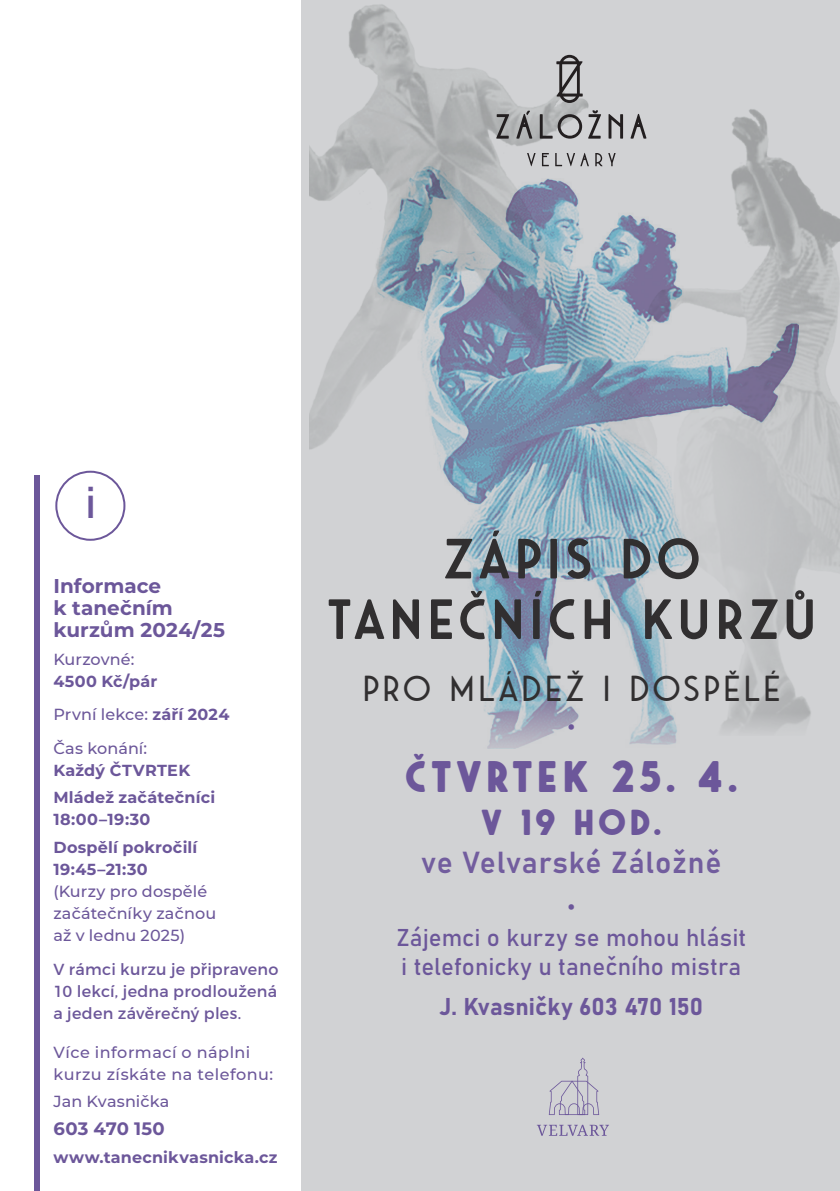
<style>
.page{position:relative;width:840px;height:1191px;background:#fff}
.page>*{position:absolute;margin:0;border:0;box-sizing:border-box;transform-origin:0 0}
.t1{font:600 56.6px/60.6px "Saveur Sans Round";letter-spacing:.075em;color:#312f30;text-align:center}
.t2{font:700 44px "Saveur Sans Round";letter-spacing:.09em;color:#6c579a}
.t3{font:44px "Bahnschrift";color:#6c579a}
.t4{font:36px "Saveur Sans Round";letter-spacing:.09em;color:#312f30}
.t5{font:700 36px "Saveur Sans Round";color:#6c579a}
.t6{font:30px "Bahnschrift";letter-spacing:.025em;color:#725d9e}
.t7{font:700 30px "Myriad Pro";color:#6c579a}
.t8{font:24px/28.8px "Bahnschrift";letter-spacing:.005em;color:#6c579a}
.t9{font:700 20px/22px "Montserrat";color:#6c579a}
.t10{font:700 18px "Montserrat";letter-spacing:.015em;color:#6c579a}
.t11{font:500 16px/22px "Montserrat";letter-spacing:.015em;color:#6c579a}
.t12{font:700 16px/27.6px "Montserrat";letter-spacing:.015em;color:#6c579a}
.t13{font:16px/22px "Montserrat";letter-spacing:.015em;color:#6c579a;text-align:justify}
.s1{font-weight:700}
</style>
<div class="page">
<div style="left:302px;top:0;width:537px;height:1191px;background:#d1d2d4"></div>
<img style="left:309px;top:4px;width:459px;height:155px">
<svg style="left:309px;top:159px;width:530px;height:565px"></svg>
<img style="left:374px;top:156px;width:423px;height:593px">
<svg style="left:527px;top:153px;width:8px;height:13px"></svg>
<svg style="left:541px;top:153px;width:7px;height:13px"></svg>
<svg style="left:555px;top:153px;width:19px;height:13px"></svg>
<svg style="left:580px;top:153px;width:8px;height:13px"></svg>
<svg style="left:595px;top:153px;width:7px;height:13px"></svg>
<svg style="left:608px;top:153px;width:7px;height:13px"></svg>
<svg style="left:496px;top:114px;width:13px;height:25px"></svg>
<svg style="left:516px;top:111px;width:16px;height:28px"></svg>
<svg style="left:539px;top:114px;width:42px;height:25px"></svg>
<svg style="left:608px;top:114px;width:14px;height:25px"></svg>
<svg style="left:630px;top:114px;width:16px;height:25px"></svg>
<svg style="left:556px;top:55px;width:26px;height:48px"></svg>
<svg style="left:587px;top:110px;width:13px;height:29px"></svg>
<svg style="left:537px;top:1124px;width:71px;height:11px"></svg>
<svg style="left:548px;top:1057px;width:51px;height:58px"></svg>
<div style="left:34px;top:475px;width:6px;height:716px;background:#6c579a"></div>
<div style="left:55px;top:471px;width:70px;height:70px;border:2px solid #6c579a;border-radius:50%"></div>
<h2 class="t3" style="left:85px;top:469px;width:13px">i</h2>
<p class="t9" style="left:53px;top:574px;width:173px">Informace<br>k tanečním kurzům 2024/25</p>
<p class="t11" style="left:53px;top:648px;width:82px">Kurzovné:</p>
<p class="t11" style="left:53px;top:664px;width:177px;line-height:33.4px"><span class="s1">4500 Kč/pár<br></span>První lekce: <span class="s1">září 2024<br></span>Čas konání:</p>
<p class="t12" style="left:53px;top:755px;width:163px">Každý ČTVRTEK<br>Mládež začátečníci</p>
<p class="t12" style="left:53px;top:805px;width:145px">18:00–19:30<br>Dospělí pokročilí</p>
<p class="t12" style="left:53px;top:855px;width:96px">19:45–21:30</p>
<p class="t11" style="left:53px;top:880px;width:164px">(Kurzy pro dospělé začátečníky začnou až v lednu 2025)</p>
<p class="t13" style="left:53px;top:957px;width:226px">V rámci kurzu je připraveno 10 lekcí, jedna prodloužená a jeden závěrečný ples.</p>
<p class="t11" style="left:53px;top:1040px;width:221px">Více informací o náplni kurzu získáte na telefonu:</p>
<p class="t11" style="left:53px;top:1090px;width:117px">Jan Kvasnička</p>
<p class="t10" style="left:53px;top:1115px;width:113px">603 470 150</p>
<p class="t12" style="left:53px;top:1142px;width:225px">www.tanecnikvasnicka.cz</p>
<h1 class="t1" style="left:327px;top:529px;width:490px">ZÁPIS DO<br>TANEČNÍCH KURZŮ</h1>
<h3 class="t4" style="left:362px;top:669px;width:419px">PRO MLÁDEŽ I DOSPĚLÉ</h3>
<h3 class="t7" style="left:567px;top:707px;width:9px">·</h3>
<h2 class="t2" style="left:404px;top:752px;width:335px">ČTVRTEK 25. 4.</h2>
<h3 class="t5" style="left:480px;top:802px;width:182px">V 19 HOD.</h3>
<h3 class="t6" style="left:421px;top:840px;width:301px">ve Velvarské Záložně</h3>
<h3 class="t7" style="left:567px;top:887px;width:9px">·</h3>
<h3 class="t8" style="left:396px;top:921px;width:351px">Zájemci o kurzy se mohou hlásit i telefonicky u tanečního mistra</h3>
<h3 class="t8" style="left:439px;top:990px;width:265px">J. Kvasničky 603 470 150</h3>
</div>
